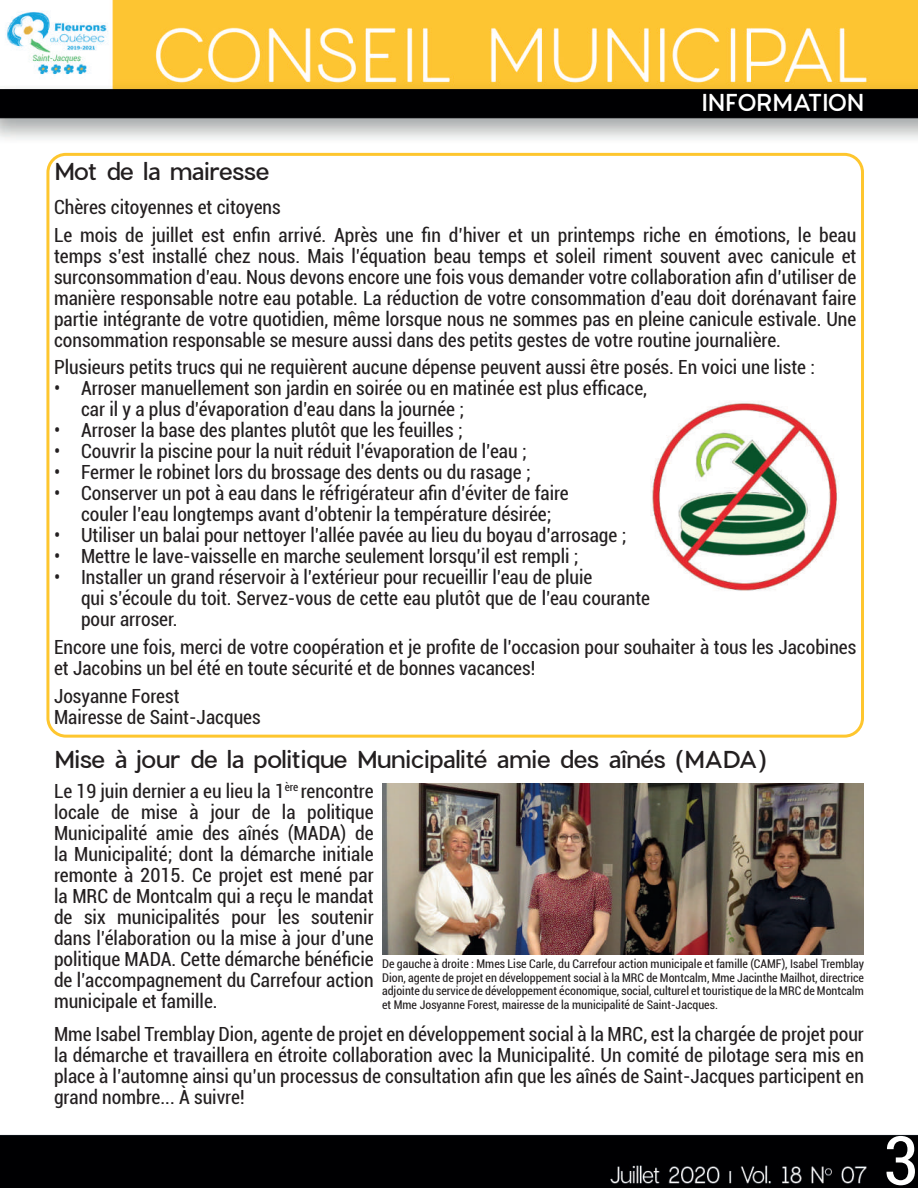
<style>
.page{position:relative;width:918px;height:1188px;background:#fff}
.page>*{position:absolute;margin:0;border:0;box-sizing:border-box;transform-origin:0 0}
.t1{font:condensed 67.5px "Roboto";color:#fff}
.t2{font:500 24px "Charlevoix Pro";letter-spacing:-.02em;color:#231f20}
.t3{font:500 24px "Charlevoix Pro";letter-spacing:-.03em;color:#fff}
.t4{font:condensed 19.5px/21px "Roboto";color:#231f20}
.t5{font:condensed 12px/13.5px "Roboto";color:#231f20;text-align:justify}
</style>
<div class="page">
<img style="left:0;top:0;width:918px;height:1188px">
<div style="left:46px;top:153px;width:818px;height:585px;border:3px solid #fec62e;border-radius:18px"></div>
<img style="left:382px;top:783px;width:482px;height:172px">
<img style="left:650px;top:384px;width:192px;height:212px">
<p class="t2" style="left:54px;top:156px;width:217px">Mot de la mairesse</p>
<p class="t3" style="left:701px;top:87px;width:164px">INFORMATION</p>
<p class="t4" style="left:54px;top:192px;width:804px;line-height:27.8px">Chères citoyennes et citoyens<br>Le mois de juillet est enfin arrivé. Après une fin d’hiver et un printemps riche en émotions, le beau</p>
<p class="t4" style="left:54px;top:244px;width:804px;text-align:justify">temps s’est installé chez nous. Mais l’équation beau temps et soleil riment souvent avec canicule et surconsommation d’eau. Nous devons encore une fois vous demander votre collaboration afin d’utiliser de manière responsable notre eau potable. La réduction de votre consommation d’eau doit dorénavant faire partie intégrante de votre quotidien, même lorsque nous ne sommes pas en pleine canicule estivale. Une consommation responsable se mesure aussi dans des petits gestes de votre routine journalière.</p>
<p class="t4" style="left:54px;top:356px;width:762px">Plusieurs petits trucs qui ne requièrent aucune dépense peuvent aussi être posés. En voici une liste :</p>
<p class="t4" style="left:81px;top:377px;width:568px;text-indent:-27px">• Arroser manuellement son jardin en soirée ou en matinée est plus efficace, car il y a plus d’évaporation d’eau dans la journée ;</p>
<p class="t4" style="left:54px;top:419px;width:410px">• Arroser la base des plantes plutôt que les feuilles ;</p>
<p class="t4" style="left:54px;top:440px;width:474px">• Couvrir la piscine pour la nuit réduit l’évaporation de l’eau ;</p>
<p class="t4" style="left:54px;top:461px;width:478px">• Fermer le robinet lors du brossage des dents ou du rasage ;</p>
<p class="t4" style="left:54px;top:482px;width:516px;text-align:center">• Conserver un pot à eau dans le réfrigérateur afin d’éviter de faire couler l’eau longtemps avant d’obtenir la température désirée;</p>
<p class="t4" style="left:54px;top:524px;width:574px">• Utiliser un balai pour nettoyer l’allée pavée au lieu du boyau d’arrosage ;</p>
<p class="t4" style="left:54px;top:545px;width:526px">• Mettre le lave-vaisselle en marche seulement lorsqu’il est rempli ;</p>
<p class="t4" style="left:81px;top:566px;width:571px;text-indent:-27px">• Installer un grand réservoir à l’extérieur pour recueillir l’eau de pluie<br>qui s’écoule du toit. Servez-vous de cette eau plutôt que de l’eau courante pour arroser.</p>
<p class="t4" style="left:54px;top:636px;width:804px">Encore une fois, merci de votre coopération et je profite de l’occasion pour souhaiter à tous les Jacobines et Jacobins un bel été en toute sécurité et de bonnes vacances!</p>
<p class="t4" style="left:54px;top:685px;width:208px">Josyanne Forest<br>Mairesse de Saint-Jacques</p>
<p class="t2" style="left:54px;top:744px;width:714px">Mise à jour de la politique Municipalité amie des aînés (MADA)</p>
<p class="t4" style="left:54px;top:780px;width:321px;text-align:justify">Le 19 juin dernier a eu lieu la 1<sup>ère</sup> rencontre locale de mise à jour de la politique Municipalité amie des aînés (MADA) de la Municipalité; dont la démarche initiale remonte à 2015. Ce projet est mené par la MRC de Montcalm qui a reçu le mandat de six municipalités pour les soutenir dans l’élaboration ou la mise à jour d’une politique MADA. Cette démarche bénéficie de l’accompagnement du Carrefour action municipale et famille.</p>
<p class="t5" style="left:382px;top:957px;width:483px">De gauche à droite : Mmes Lise Carle, du Carrefour action municipale et famille (CAMF), Isabel Tremblay Dion, agente de projet en développement social à la MRC de Montcalm, Mme Jacinthe Mailhot, directrice adjointe du service de développement économique, social, culturel et touristique de la MRC de Montcalm et Mme Josyanne Forest, mairesse de la municipalité de Saint-Jacques.</p>
<p class="t4" style="left:54px;top:1023px;width:811px;text-align:justify">Mme Isabel Tremblay Dion, agente de projet en développement social à la MRC, est la chargée de projet pour la démarche et travaillera en étroite collaboration avec la Municipalité. Un comité de pilotage sera mis en place à l’automne ainsi qu’un processus de consultation afin que les aînés de Saint-Jacques participent en grand nombre... À suivre!</p>
<h1 class="t1" style="left:883px;top:1114px;width:36px">3</h1>
</div>
